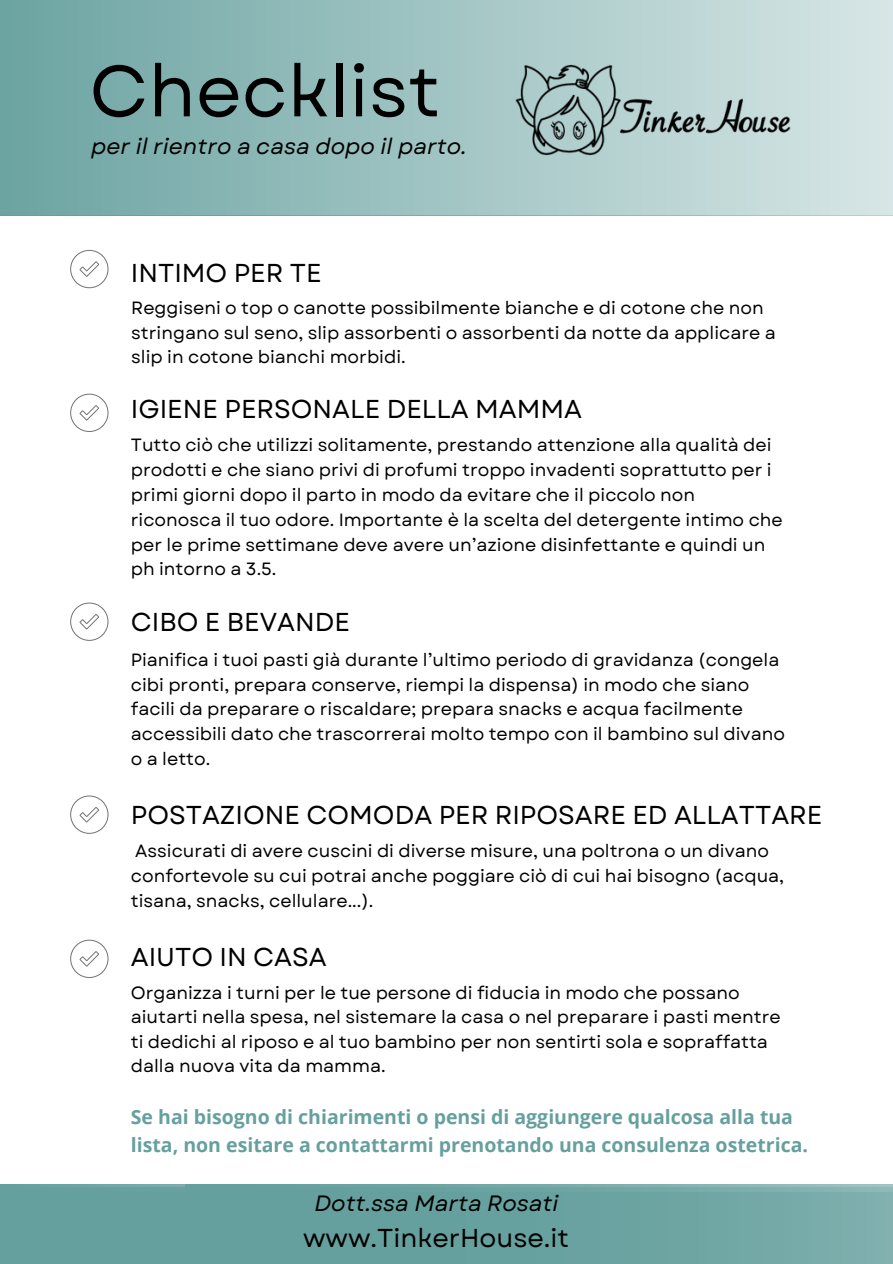
<style>
.page{position:relative;width:893px;height:1264px;background:#fff}
.page>*{position:absolute;margin:0;border:0;box-sizing:border-box;transform-origin:0 0}
.t1{font:72.3px "Garet";color:#000}
.t2{font:25.8px "Garet";color:#000}
.t3{font:italic 22.2px "Garet";color:#000}
.t4{font:700 19.5px/27px "Open Sans";color:#65a09e}
.t5{font:17.7px/24.8px "Garet";color:#000}
</style>
<div class="page">
<svg style="left:0;top:0;width:892px;height:215px;background:#94bcbb"></svg>
<svg style="left:70px;top:250px;width:38px;height:38px"></svg>
<svg style="left:0;top:1184px;width:185px;height:8px"></svg>
<svg style="left:185px;top:1184px;width:707px;height:8px;background:#74a9a7"></svg>
<div style="left:0;top:1192px;width:892px;height:71px;background:linear-gradient(to right,#5f9c9a,#75aaa8)"></div>
<svg style="left:70px;top:393px;width:38px;height:39px"></svg>
<svg style="left:70px;top:602px;width:38px;height:39px"></svg>
<svg style="left:70px;top:795px;width:38px;height:38px"></svg>
<svg style="left:70px;top:939px;width:38px;height:38px"></svg>
<img style="left:497px;top:0;width:307px;height:216px">
<p class="t1" style="left:89px;top:39px;width:352px">Checklist</p>
<p class="t3" style="left:91px;top:130px;width:377px">per il rientro a casa dopo il parto.</p>
<p class="t2" style="left:131px;top:254px;width:192px">INTIMO PER TE</p>
<p class="t5" style="left:131px;top:296px;width:646px">Reggiseni o top o canotte possibilmente bianche e di cotone che non stringano sul seno, slip assorbenti o assorbenti da notte da applicare a slip in cotone bianchi morbidi.</p>
<p class="t2" style="left:131px;top:390px;width:452px">IGIENE PERSONALE DELLA MAMMA</p>
<p class="t5" style="left:131px;top:433px;width:653px">Tutto ciò che utilizzi solitamente, prestando attenzione alla qualità dei prodotti e che siano privi di profumi troppo invadenti soprattutto per i primi giorni dopo il parto in modo da evitare che il piccolo non riconosca il tuo odore. Importante è la scelta del detergente intimo che per le prime settimane deve avere un’azione disinfettante e quindi un ph intorno a 3.5.</p>
<p class="t2" style="left:131px;top:603px;width:221px">CIBO E BEVANDE</p>
<p class="t5" style="left:131px;top:647px;width:655px">Pianifica i tuoi pasti già durante l’ultimo periodo di gravidanza (congela cibi pronti, prepara conserve, riempi la dispensa) in modo che siano facili da preparare o riscaldare; prepara snacks e acqua facilmente accessibili dato che trascorrerai molto tempo con il bambino sul divano o a letto.</p>
<p class="t2" style="left:131px;top:796px;width:693px">POSTAZIONE COMODA PER RIPOSARE ED ALLATTARE</p>
<p class="t5" style="left:131px;top:838px;width:654px">Assicurati di avere cuscini di diverse misure, una poltrona o un divano confortevole su cui potrai anche poggiare ciò di cui hai bisogno (acqua, tisana, snacks, cellulare...).</p>
<p class="t2" style="left:131px;top:938px;width:197px">AIUTO IN CASA</p>
<p class="t5" style="left:131px;top:980px;width:651px">Organizza i turni per le tue persone di fiducia in modo che possano aiutarti nella spesa, nel sistemare la casa o nel preparare i pasti mentre ti dedichi al riposo e al tuo bambino per non sentirti sola e sopraffatta dalla nuova vita da mamma.</p>
<p class="t4" style="left:131px;top:1103px;width:678px">Se hai bisogno di chiarimenti o pensi di aggiungere qualcosa alla tua lista, non esitare a contattarmi prenotando una consulenza ostetrica.</p>
<p class="t3" style="left:314px;top:1187px;width:245px">Dott.ssa Marta Rosati</p>
<p class="t2" style="left:303px;top:1218px;width:267px">www.TinkerHouse.it</p>
</div>
